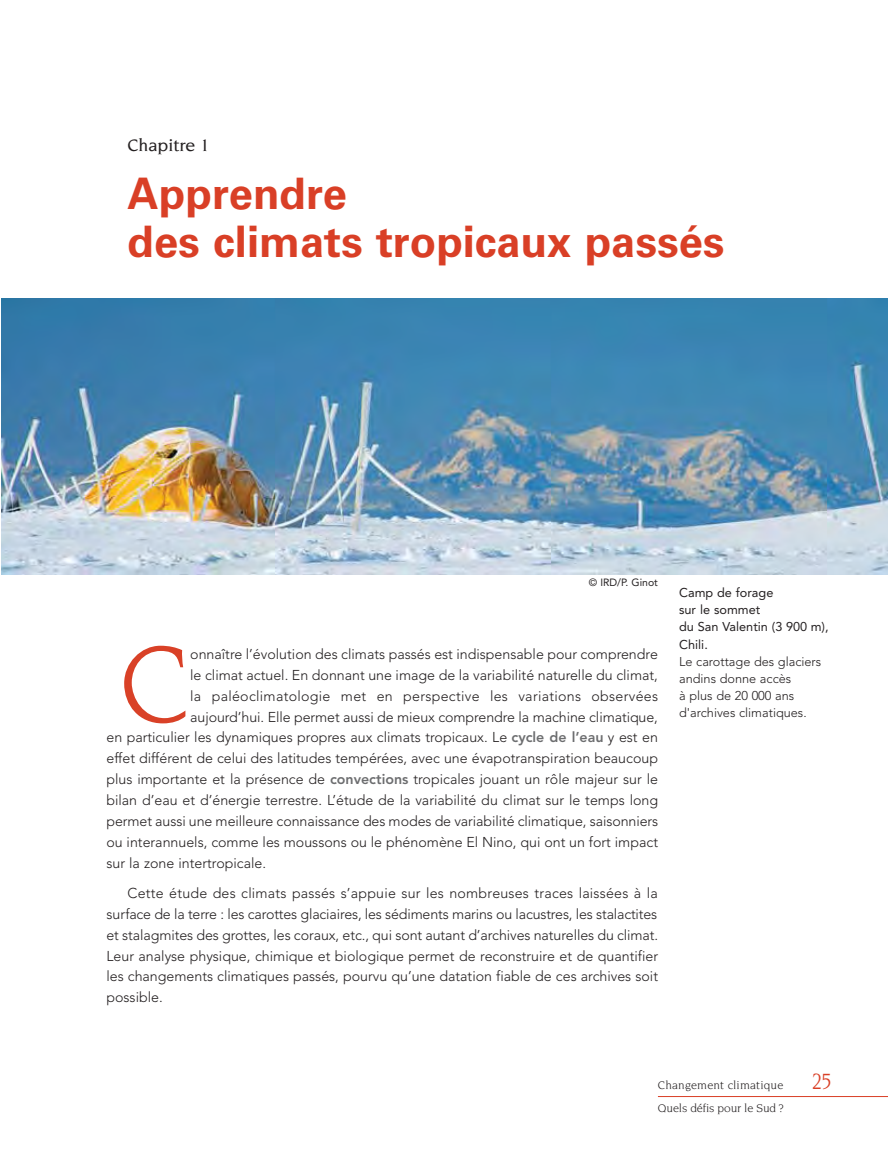
<style>
.page{position:relative;width:888px;height:1173px;background:#fff}
.page>*{position:absolute;margin:0;border:0;box-sizing:border-box;transform-origin:0 0}
.t1{font:116.7px "Novarese";color:#d94127}
.t2{font:700 43.35px/47.8px "Univers";color:#d93f26}
.t3{font:500 18px "Novarese";color:#231f20}
.t4{font:300 14.25px/21px "Avenir";color:#231f20;text-align:justify}
.t5{font:300 14.25px "Avenir";letter-spacing:.02em;color:#231f20}
.t6{font:300 12.75px/17.2px "Avenir";color:#231f20}
.t7{font:12.75px/17.2px "Avenir";color:#231f20}
.t8{font:12px/22.5px "Novarese";letter-spacing:.01em;color:#231f20}
.t9{font:10.5px "Avenir";color:#231f20}
.s1{font-weight:800;color:#6d6e70}
.s2{font-size:24px;color:#d93f26}
</style>
<div class="page">
<hr style="left:658px;top:1096px;width:230px;height:1px;background:#d93f26">
<img style="left:1px;top:299px;width:887px;height:276px">
<p class="t3" style="left:128px;top:138px;width:83px">Chapitre 1</p>
<h2 class="t2" style="left:128px;top:174px;width:598px">Apprendre<br>des climats tropicaux passés</h2>
<p class="t9" style="left:589px;top:578px;width:71px">© IRD/P. Ginot</p>
<h1 class="t1" style="left:119px;top:634px;width:73px">C</h1>
<p class="t4" style="left:190px;top:644px;width:469px">onnaître l’évolution des climats passés est indispensable pour comprendre</p>
<p class="t4" style="left:190px;top:665px;width:469px">le climat actuel. En donnant une image de la variabilité naturelle du climat,</p>
<p class="t5" style="left:190px;top:690px;width:470px">la paléoclimatologie met en perspective les variations observées</p>
<p class="t4" style="left:190px;top:707px;width:469px">aujourd’hui. Elle permet aussi de mieux comprendre la machine climatique,</p>
<p class="t4" style="left:106px;top:728px;width:553px">en particulier les dynamiques propres aux climats tropicaux. Le <span class="s1">cycle de l’eau</span> y est en</p>
<p class="t4" style="left:106px;top:749px;width:553px">effet différent de celui des latitudes tempérées, avec une évapotranspiration beaucoup</p>
<p class="t4" style="left:106px;top:770px;width:553px">plus importante et la présence de <span class="s1">convections</span> tropicales jouant un rôle majeur sur le</p>
<p class="t4" style="left:106px;top:791px;width:553px">bilan d’eau et d’énergie terrestre. L’étude de la variabilité du climat sur le temps long</p>
<p class="t4" style="left:106px;top:812px;width:553px">permet aussi une meilleure connaissance des modes de variabilité climatique, saisonniers</p>
<p class="t4" style="left:106px;top:833px;width:553px">ou interannuels, comme les moussons ou le phénomène El Nino, qui ont un fort impact</p>
<p class="t4" style="left:106px;top:854px;width:161px">sur la zone intertropicale.</p>
<p class="t4" style="left:106px;top:883px;width:553px;text-indent:21px">Cette étude des climats passés s’appuie sur les nombreuses traces laissées à la surface de la terre : les carottes glaciaires, les sédiments marins ou lacustres, les stalactites et stalagmites des grottes, les coraux, etc., qui sont autant d’archives naturelles du climat.<br>Leur analyse physique, chimique et biologique permet de reconstruire et de quantifier les changements climatiques passés, pourvu qu’une datation fiable de ces archives soit possible.</p>
<p class="t7" style="left:679px;top:585px;width:151px">Camp de forage<br>sur le sommet<br>du San Valentin (3 900 m),<br>Chili.</p>
<p class="t6" style="left:679px;top:654px;width:144px">Le carottage des glaciers andins donne accès<br>à plus de 20 000 ans d'archives climatiques.</p>
<p class="t8" style="left:658px;top:1075px;width:175px">Changement climatique <span class="s2">25<br></span>Quels défis pour le Sud ?</p>
</div>
